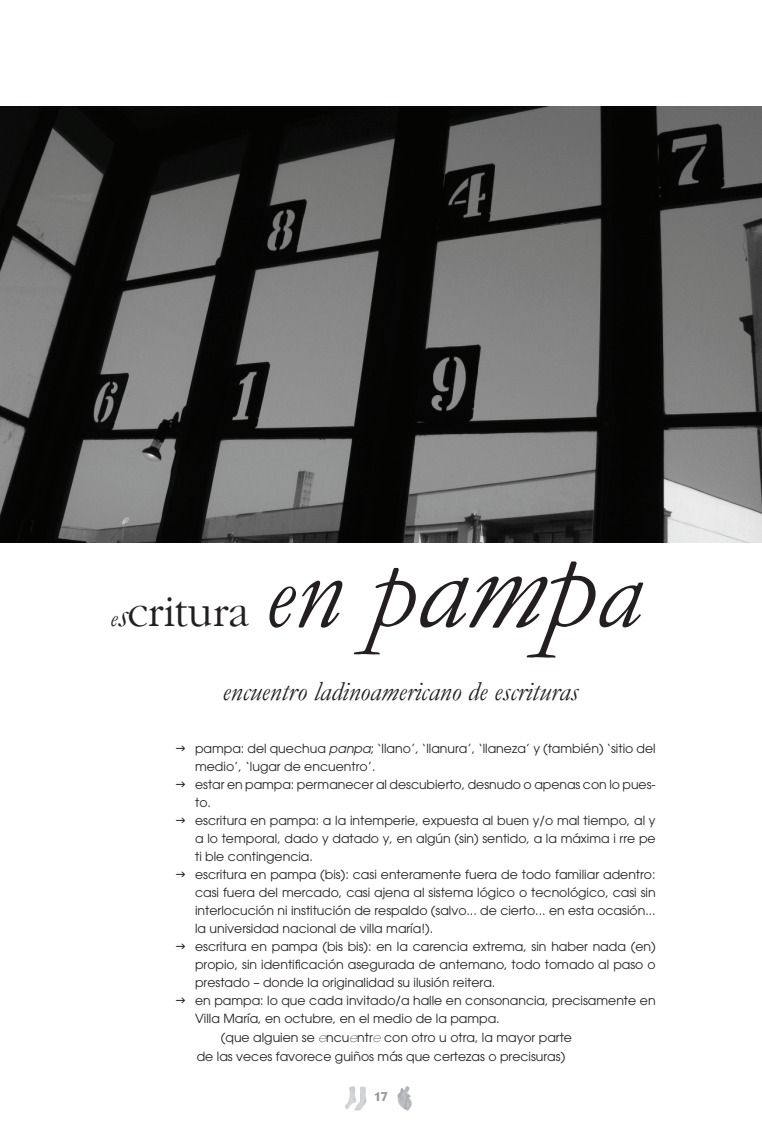
<style>
.page{position:relative;width:762px;height:1134px;background:#fff}
.page>*{position:absolute;margin:0;border:0;box-sizing:border-box;transform-origin:0 0}
.t1{font:italic 112.5px "Garamond";color:#231f20}
.t2{font:45px "Garamond";color:#231f20}
.t3{font:italic 27.5px "Garamond";color:#231f20}
.t4{font:12.5px "Avant Garde";color:#231f20}
.t5{font:700 12.5px "Lithos";color:#939598}
.s1{font-size:100px}
.s2{font-size:125px}
.s3{font-style:italic;font-size:25px}
.s4{font-style:italic;font-size:35px}
.s5{font-style:italic}
.s6{font-weight:200;font-style:italic}
</style>
<div class="page">
<img style="left:397px;top:1086px;width:15px;height:25px">
<img style="left:345px;top:1086px;width:22px;height:25px">
<img style="left:0;top:106px;width:762px;height:437px">
<h1 class="t1" style="left:264px;top:529px;width:378px"><span class="s1">e</span>n p<span class="s2">amp</span>a</h1>
<h3 class="t3" style="left:223px;top:676px;width:357px">encuentro ladinoamericano de escrituras</h3>
<h2 class="t2" style="left:110px;top:594px;width:141px"><span class="s3">e</span><span class="s4">s</span>critura</h2>
<p class="t4" style="left:195px;top:744px;width:462px">pampa: del quechua <span class="s5">panpa</span>; ‘llano’, ‘llanura’, ‘llaneza’ y (también) ‘sitio del</p>
<p class="t4" style="left:195px;top:762px;width:182px">medio’, ‘lugar de encuentro’.</p>
<p class="t4" style="left:195px;top:780px;width:462px">estar en pampa: permanecer al descubierto, desnudo o apenas con lo pues-</p>
<p class="t4" style="left:195px;top:798px;width:17px">to.</p>
<p class="t4" style="left:195px;top:816px;width:462px">escritura en pampa: a la intemperie, expuesta al buen y/o mal tiempo, al y</p>
<p class="t4" style="left:195px;top:834px;width:462px">a lo temporal, dado y datado y, en algún (sin) sentido, a la máxima i rre pe</p>
<p class="t4" style="left:195px;top:852px;width:119px">ti ble contingencia.</p>
<p class="t4" style="left:195px;top:870px;width:462px">escritura en pampa (bis): casi enteramente fuera de todo familiar adentro:</p>
<p class="t4" style="left:195px;top:888px;width:462px">casi fuera del mercado, casi ajena al sistema lógico o tecnológico, casi sin</p>
<p class="t4" style="left:195px;top:906px;width:462px">interlocución ni institución de respaldo (salvo... de cierto... en esta ocasión...</p>
<p class="t4" style="left:195px;top:924px;width:239px">la universidad nacional de villa maría!).</p>
<p class="t4" style="left:195px;top:942px;width:462px">escritura en pampa (bis bis): en la carencia extrema, sin haber nada (en)</p>
<p class="t4" style="left:195px;top:960px;width:462px">propio, sin identificación asegurada de antemano, todo tomado al paso o</p>
<p class="t4" style="left:195px;top:978px;width:302px">prestado – donde la originalidad su ilusión reitera.</p>
<p class="t4" style="left:195px;top:996px;width:462px">en pampa: lo que cada invitado/a halle en consonancia, precisamente en</p>
<p class="t4" style="left:195px;top:1014px;width:306px">Villa María, en octubre, en el medio de la pampa.</p>
<p class="t4" style="left:221px;top:1033px;width:353px">(que alguien se <span class="s6">e</span>ncu<span class="s6">e</span>ntr<span class="s6">e</span> con otro u otra, la mayor parte</p>
<p class="t4" style="left:197px;top:1052px;width:370px">de las veces favorece guiños más que certezas o precisuras)</p>
<p class="t5" style="left:374px;top:1089px;width:15px">17</p>
</div>
